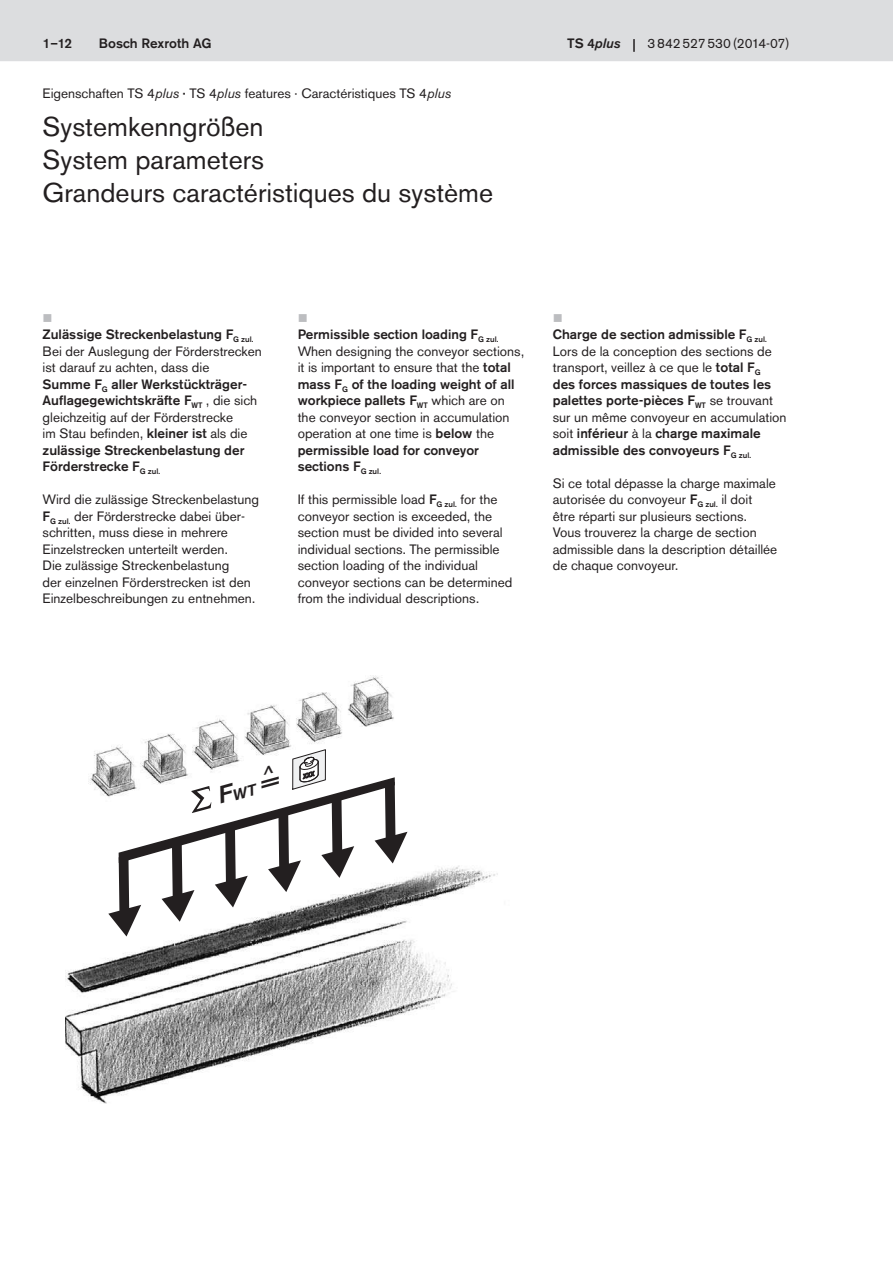
<style>
.page{position:relative;width:893px;height:1263px;background:#fff}
.page>*{position:absolute;margin:0;border:0;box-sizing:border-box;transform-origin:0 0}
.t1{font:27px/33px "Akzidenz Grotesk BQ";color:#231f20}
.t2{font:13.5px/16.5px "Akzidenz Grotesk BQ";color:#231f20}
.t3{font:500 13.5px/16.5px "Akzidenz Grotesk BQ";color:#231f20}
.t4{font:italic 500 13.5px "Akzidenz Grotesk BQ";color:#231f20}
.t5{font:13.5px "Wingdings";color:#bcbdc0}
.s1{font-style:normal}
.s2{font-style:italic}
.s3{font-weight:500}
.s4{font-weight:400}
</style>
<div class="page">
<div style="left:0;top:0;width:893px;height:61px;background:#dcdddf"></div>
<svg style="left:633px;top:39px;width:2px;height:13px"></svg>
<img style="left:66px;top:675px;width:432px;height:429px">
<svg style="left:108px;top:749px;width:299px;height:187px"></svg>
<p class="t3" style="left:43px;top:35px;width:31px">1–12</p>
<p class="t3" style="left:99px;top:35px;width:114px">Bosch Rexroth AG</p>
<p class="t4" style="left:567px;top:36px;width:55px"><span class="s1">TS 4</span>plus</p>
<p class="t2" style="left:43px;top:85px;width:410px">Eigenschaften TS 4<span class="s2">plus</span> <span class="s3">·</span> TS 4<span class="s2">plus</span> features · Caractéristiques TS 4<span class="s2">plus</span></p>
<h1 class="t1" style="left:43px;top:110px;width:452px">Systemkenngrößen<br>System parameters<br>Grandeurs caractéristiques du système</h1>
<p class="t2" style="left:648px;top:36px;width:144px">3842527530(2014-07)</p>
<p class="t5" style="left:43px;top:311px;width:12px">■</p>
<p class="t3" style="left:43px;top:326px;width:221px">Zulässige Streckenbelastung F<sub>G</sub> <sub>zul.<br></sub><span class="s4">Bei der Auslegung der Förderstrecken ist darauf zu achten, dass die<br></span>Summe F<sub>G</sub> aller Werkstückträger-Auflagegewichtskräfte F<sub>WT</sub> <span class="s4">, die sich gleichzeitig auf der Förderstrecke<br>im Stau befinden,</span> kleiner ist <span class="s4">als die </span>zulässige Streckenbelastung der Förderstrecke F<sub>G</sub> <sub>zul.</sub></p>
<p class="t2" style="left:43px;top:491px;width:218px">Wird die zulässige Streckenbelastung <span class="s3">F</span><sub>G</sub> <sub>zul.</sub> der Förderstrecke dabei über&shy;schritten, muss diese in mehrere Einzelstrecken unterteilt werden.<br>Die zulässige Streckenbelastung<br>der einzelnen Förderstrecken ist den Einzelbeschreibungen zu entnehmen.</p>
<p class="t5" style="left:298px;top:311px;width:12px">■</p>
<p class="t2" style="left:298px;top:326px;width:228px"><span class="s3">Permissible section loading F</span><sub>G</sub> <sub>zul.<br></sub>When designing the conveyor sections, it is important to ensure that the <span class="s3">total mass F</span><sub>G</sub> <span class="s3">of the loading weight of all workpiece pallets F</span><sub>WT</sub> which are on the conveyor section in accumulation operation at one time is <span class="s3">below</span> the <span class="s3">permissible load for conveyor sections F</span><sub>G</sub> <sub>zul.</sub></p>
<p class="t2" style="left:298px;top:491px;width:216px">If this permissible load <span class="s3">F</span><sub>G</sub> <sub>zul.</sub> for the conveyor section is exceeded, the section must be divided into several individual sections. The permissible section loading of the individual conveyor sections can be determined from the individual descriptions.</p>
<p class="t5" style="left:553px;top:311px;width:12px">■</p>
<p class="t3" style="left:553px;top:326px;width:235px">Charge de section admissible F<sub>G</sub> <sub>zul.<br></sub><span class="s4">Lors de la conception des sections de transport, veillez à ce que le</span> total F<sub>G<br></sub>des forces massiques de toutes les palettes porte-pièces F<sub>WT</sub> <span class="s4">se trouvant sur un même convoyeur en accumulation soit</span> inférieur <span class="s4">à la</span> charge maximale admissible des convoyeurs F<sub>G</sub> <sub>zul.</sub></p>
<p class="t2" style="left:553px;top:475px;width:226px">Si ce total dépasse la charge maximale autorisée du convoyeur <span class="s3">F</span><sub>G</sub> <sub>zul.</sub> il doit être réparti sur plusieurs sections.<br>Vous trouverez la charge de section admissible dans la description détaillée de chaque convoyeur.</p>
</div>
